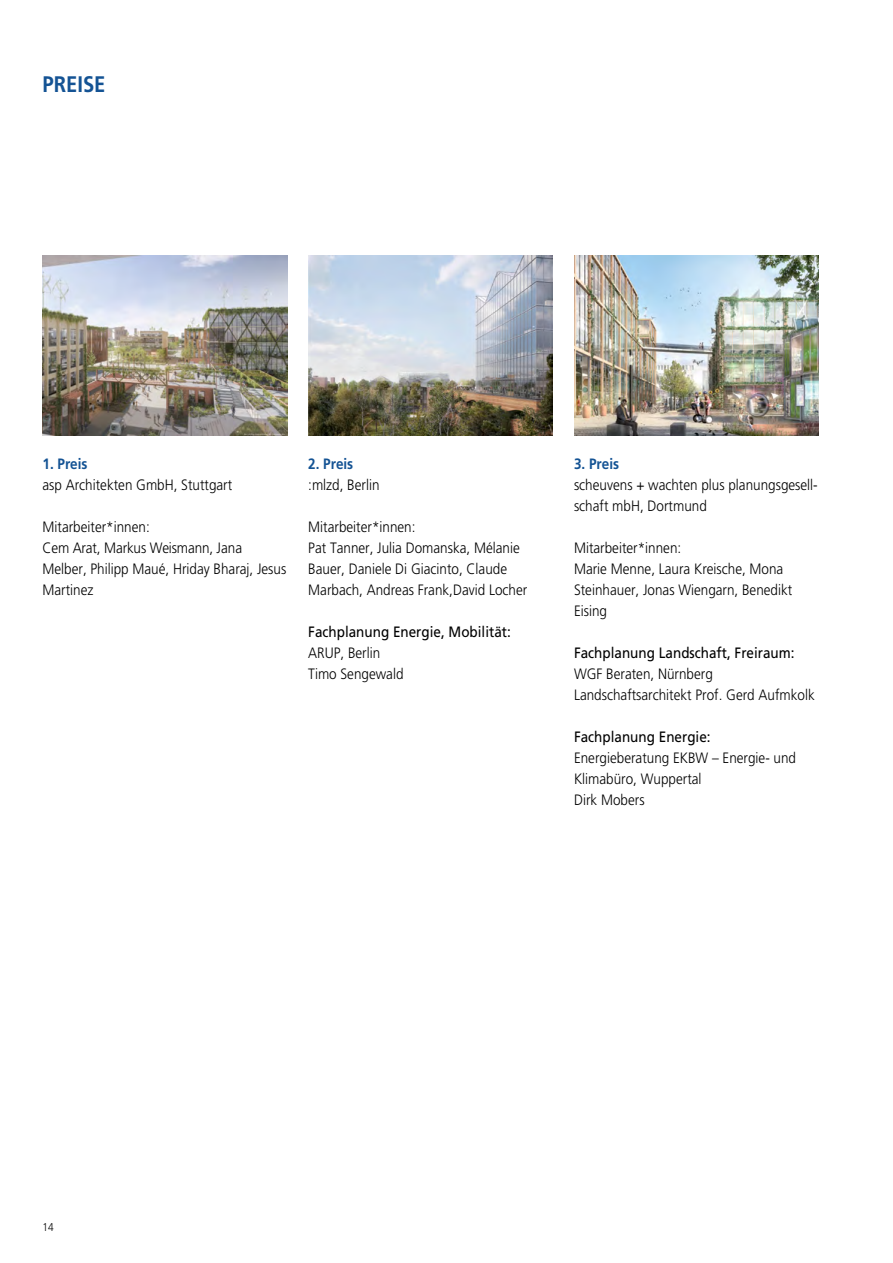
<style>
.page{position:relative;width:893px;height:1263px;background:#fff}
.page>*{position:absolute;margin:0;border:0;box-sizing:border-box;transform-origin:0 0}
._1_titel_10_bold{font:700 22.5px "Frutiger";color:#145394;scale:.9 1}
._1_Fließ{font:300 15px/21px "Frutiger";color:#000;scale:.9 1}
._1_titel_10_roman{font:300 15px/21px "Frutiger";color:#000;scale:.9 1}
._1_titel_10_roman-2{font:15px "Frutiger";color:#000;scale:.9 1}
._1_titel_10_bold-2{font:700 15px "Frutiger";color:#145394;scale:.9 1}
.t1{font:300 11.25px "Frutiger";color:#000;scale:.9 1}
</style>
<div class="page">
<img style="left:43px;top:255px;width:244px;height:181px">
<img style="left:308px;top:255px;width:245px;height:181px">
<img style="left:574px;top:255px;width:245px;height:181px">
<p class="_1_titel_10_bold" style="left:43px;top:71px;width:72px">PREISE</p>
<p class="_1_titel_10_bold-2" style="left:43px;top:455px;width:52px">1. Preis</p>
<p class="_1_Fließ" style="left:43px;top:474px;width:212px">asp Architekten GmbH, Stuttgart</p>
<p class="_1_Fließ" style="left:43px;top:516px;width:121px">Mitarbeiter*innen:</p>
<p class="_1_Fließ" style="left:43px;top:537px;width:272px">Cem Arat, Markus Weismann, Jana<br>Melber, Philipp Maué, Hriday Bharaj, Jesus<br>Martinez</p>
<p class="_1_titel_10_bold-2" style="left:308px;top:455px;width:52px">2. Preis</p>
<p class="_1_Fließ" style="left:308px;top:474px;width:81px">:mlzd, Berlin</p>
<p class="_1_Fließ" style="left:308px;top:516px;width:121px">Mitarbeiter*innen:</p>
<p class="_1_Fließ" style="left:308px;top:537px;width:245px">Pat Tanner, Julia Domanska, Mélanie<br>Bauer, Daniele Di Giacinto, Claude<br>Marbach, Andreas Frank,David Locher</p>
<p class="_1_titel_10_roman-2" style="left:308px;top:623px;width:227px">Fachplanung Energie, Mobilität:</p>
<p class="_1_titel_10_roman" style="left:308px;top:642px;width:82px">ARUP, Berlin</p>
<p class="_1_titel_10_roman" style="left:308px;top:663px;width:107px">Timo Sengewald</p>
<p class="_1_titel_10_bold-2" style="left:574px;top:455px;width:52px">3. Preis</p>
<p class="_1_Fließ" style="left:574px;top:474px;width:272px">scheuvens + wachten plus planungsgesell&shy;schaft mbH, Dortmund</p>
<p class="_1_Fließ" style="left:574px;top:537px;width:121px">Mitarbeiter*innen:</p>
<p class="_1_Fließ" style="left:574px;top:558px;width:244px">Marie Menne, Laura Kreische, Mona<br>Steinhauer, Jonas Wiengarn, Benedikt<br>Eising</p>
<p class="_1_titel_10_roman-2" style="left:574px;top:644px;width:247px">Fachplanung Landschaft, Freiraum:</p>
<p class="_1_titel_10_roman" style="left:574px;top:663px;width:156px">WGF Beraten, Nürnberg</p>
<p class="_1_titel_10_roman" style="left:574px;top:684px;width:269px">Landschaftsarchitekt Prof. Gerd Aufmkolk</p>
<p class="_1_titel_10_roman-2" style="left:574px;top:728px;width:153px">Fachplanung Energie:</p>
<p class="_1_titel_10_roman" style="left:574px;top:747px;width:248px">Energieberatung EKBW – Energie- und<br>Klimabüro, Wuppertal</p>
<p class="_1_Fließ" style="left:574px;top:789px;width:80px">Dirk Mobers</p>
<p class="t1" style="left:43px;top:1221px;width:14px">14</p>
</div>
